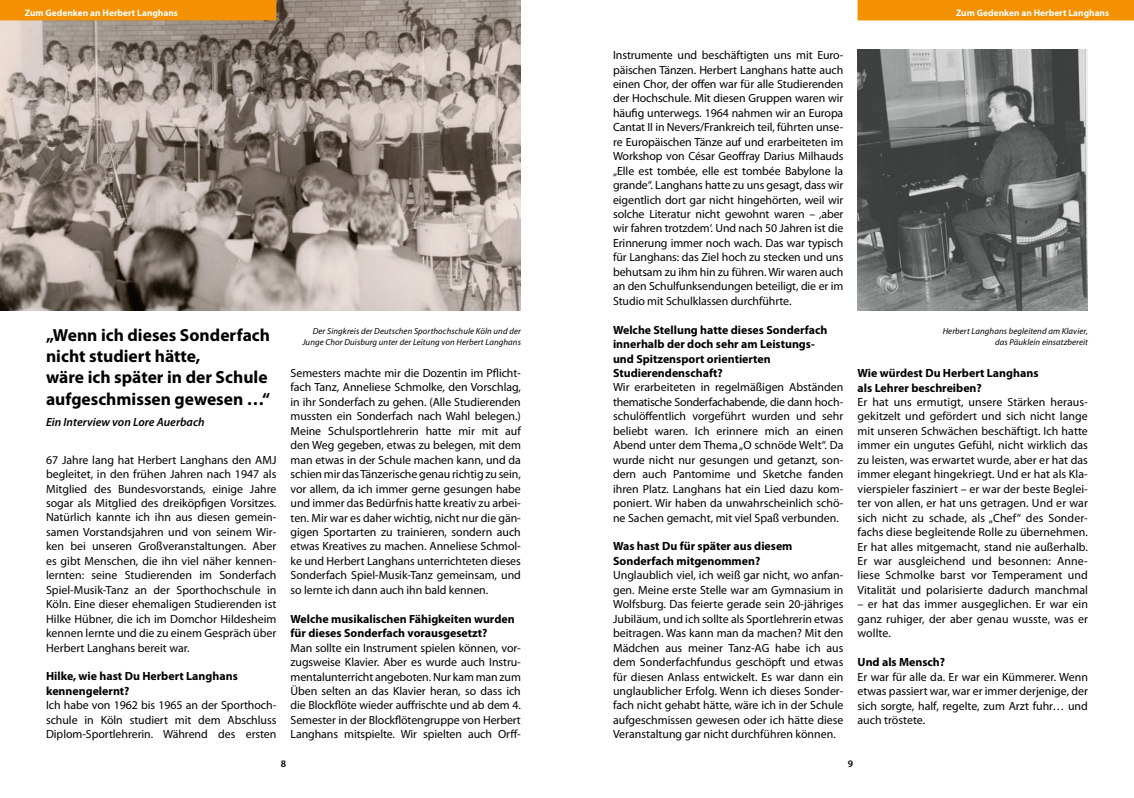
<style>
.page{position:relative;width:1134px;height:798px;background:#fff}
.page>*{position:absolute;margin:0;border:0;box-sizing:border-box;transform-origin:0 0}
.t1{font:700 17.5px/21.2px "Myriad Pro";color:#000}
.t2{font:11.88px/14.5px "Myriad Pro";color:#000;text-align:justify}
.t3{font:700 11.88px/14.5px "Myriad Pro";color:#000}
.t4{font:italic 600 11.88px "Myriad Pro";color:#000}
.t5{font:600 10px "Myriad Pro";color:#000}
.t6{font:700 9.38px "Myriad Pro";color:#fff}
.t7{font:italic 8.75px/11.2px "Myriad Pro";letter-spacing:.01em;color:#000;text-align:right}
</style>
<div class="page">
<img style="left:0;top:0;width:521px;height:310px">
<img style="left:857px;top:50px;width:231px;height:260px">
<div style="left:0;top:0;width:276px;height:20px;background:#f39100"></div>
<div style="left:857px;top:0;width:277px;height:20px;background:#f39100"></div>
<p class="t6" style="left:25px;top:7px;width:155px">Zum Gedenken an Herbert Langhans</p>
<p class="t6" style="left:956px;top:7px;width:155px">Zum Gedenken an Herbert Langhans</p>
<h1 class="t1" style="left:46px;top:324px;width:226px">„Wenn ich dieses Sonderfach nicht studiert hätte,<br>wäre ich später in der Schule aufgeschmissen gewesen …“</h1>
<p class="t4" style="left:46px;top:415px;width:160px">Ein Interview von Lore Auerbach</p>
<p class="t2" style="left:46px;top:452px;width:232px">67 Jahre lang hat Herbert Langhans den AMJ begleitet, in den frühen Jahren nach 1947 als Mitglied des Bundesvorstands, einige Jahre sogar als Mitglied des dreiköpfigen Vorsitzes.<br>Natürlich kannte ich ihn aus diesen gemein&shy;samen Vorstandsjahren und von seinem Wir&shy;ken bei unseren Großveranstaltungen. Aber es gibt Menschen, die ihn viel näher kennen&shy;lernten: seine Studierenden im Sonderfach Spiel-Musik-Tanz an der Sporthochschule in Köln. Eine dieser ehemaligen Studierenden ist Hilke Hübner, die ich im Domchor Hildesheim kennen lernte und die zu einem Gespräch über Herbert Langhans bereit war.</p>
<p class="t3" style="left:46px;top:669px;width:193px">Hilke, wie hast Du Herbert Langhans kennengelernt?</p>
<p class="t2" style="left:46px;top:698px;width:232px">Ich habe von 1962 bis 1965 an der Sporthoch&shy;schule in Köln studiert mit dem Abschluss Diplom-Sportlehrerin. Während des ersten</p>
<p class="t7" style="left:302px;top:325px;width:220px">Der Singkreis der Deutschen Sporthochschule Köln und der<br>Junge Chor Duisburg unter der Leitung von Herbert Langhans</p>
<p class="t2" style="left:291px;top:366px;width:232px">Semesters machte mir die Dozentin im Pflicht&shy;fach Tanz, Anneliese Schmolke, den Vorschlag, in ihr Sonderfach zu gehen. (Alle Studierenden mussten ein Sonderfach nach Wahl belegen.)<br>Meine Schulsportlehrerin hatte mir mit auf den Weg gegeben, etwas zu belegen, mit dem man etwas in der Schule machen kann, und da schien mir das Tänzerische genau richtig zu sein, vor allem, da ich immer gerne gesungen habe und immer das Bedürfnis hatte kreativ zu arbei&shy;ten. Mir war es daher wichtig, nicht nur die gän&shy;gigen Sportarten zu trainieren, sondern auch etwas Kreatives zu machen. Anneliese Schmol&shy;ke und Herbert Langhans unterrichteten dieses Sonderfach Spiel-Musik-Tanz gemeinsam, und so lernte ich dann auch ihn bald kennen.</p>
<p class="t3" style="left:291px;top:611px;width:226px">Welche musikalischen Fähigkeiten wurden für dieses Sonderfach vorausgesetzt?</p>
<p class="t2" style="left:291px;top:640px;width:232px">Man sollte ein Instrument spielen können, vor&shy;zugsweise Klavier. Aber es wurde auch Instru&shy;mentalunterricht angeboten. Nur kam man zum Üben selten an das Klavier heran, so dass ich die Blockflöte wieder auffrischte und ab dem 4.<br>Semester in der Blockflötengruppe von Herbert Langhans mitspielte. Wir spielten auch Orff-</p>
<p class="t2" style="left:613px;top:48px;width:232px">Instrumente und beschäftigten uns mit Euro&shy;päischen Tänzen. Herbert Langhans hatte auch einen Chor, der offen war für alle Studierenden der Hochschule. Mit diesen Gruppen waren wir häufig unterwegs. 1964 nahmen wir an Europa Cantat II in Nevers/Frankreich teil, führten unse&shy;re Europäischen Tänze auf und erarbeiteten im Workshop von César Geoffray Darius Milhauds „Elle est tombée, elle est tombée Babylone la grande“. Langhans hatte zu uns gesagt, dass wir eigentlich dort gar nicht hingehörten, weil wir solche Literatur nicht gewohnt waren – ‚aber wir fahren trotzdem‘. Und nach 50 Jahren ist die Erinnerung immer noch wach. Das war typisch für Langhans: das Ziel hoch zu stecken und uns behutsam zu ihm hin zu führen. Wir waren auch an den Schulfunksendungen beteiligt, die er im Studio mit Schulklassen durchführte.</p>
<p class="t3" style="left:613px;top:322px;width:216px">Welche Stellung hatte dieses Sonderfach innerhalb der doch sehr am Leistungs&shy;und Spitzensport orientierten Studierendenschaft?</p>
<p class="t2" style="left:613px;top:380px;width:232px">Wir erarbeiteten in regelmäßigen Abständen thematische Sonderfachabende, die dann hoch&shy;schulöffentlich vorgeführt wurden und sehr beliebt waren. Ich erinnere mich an einen Abend unter dem Thema „O schnöde Welt“. Da wurde nicht nur gesungen und getanzt, son&shy;dern auch Pantomime und Sketche fanden ihren Platz. Langhans hat ein Lied dazu kom&shy;poniert. Wir haben da unwahrscheinlich schö&shy;ne Sachen gemacht, mit viel Spaß verbunden.</p>
<p class="t3" style="left:613px;top:539px;width:181px">Was hast Du für später aus diesem<br>Sonderfach mitgenommen?</p>
<p class="t2" style="left:613px;top:568px;width:232px">Unglaublich viel, ich weiß gar nicht, wo anfan&shy;gen. Meine erste Stelle war am Gymnasium in Wolfsburg. Das feierte gerade sein 20-jähriges Jubiläum, und ich sollte als Sportlehrerin etwas beitragen. Was kann man da machen? Mit den Mädchen aus meiner Tanz-AG habe ich aus dem Sonderfachfundus geschöpft und etwas für diesen Anlass entwickelt. Es war dann ein unglaublicher Erfolg. Wenn ich dieses Sonder&shy;fach nicht gehabt hätte, wäre ich in der Schule aufgeschmissen gewesen oder ich hätte diese Veranstaltung gar nicht durchführen können.</p>
<p class="t7" style="left:943px;top:325px;width:147px">Herbert Langhans begleitend am Klavier, das Päuklein einsatzbereit</p>
<p class="t3" style="left:857px;top:366px;width:182px">Wie würdest Du Herbert Langhans als Lehrer beschreiben?</p>
<p class="t2" style="left:857px;top:395px;width:232px">Er hat uns ermutigt, unsere Stärken heraus&shy;gekitzelt und gefördert und sich nicht lange mit unseren Schwächen beschäftigt. Ich hatte immer ein ungutes Gefühl, nicht wirklich das zu leisten, was erwartet wurde, aber er hat das immer elegant hingekriegt. Und er hat als Kla&shy;vierspieler fasziniert – er war der beste Beglei&shy;ter von allen, er hat uns getragen. Und er war sich nicht zu schade, als „Chef“ des Sonder&shy;fachs diese begleitende Rolle zu übernehmen.<br>Er hat alles mitgemacht, stand nie außerhalb.<br>Er war ausgleichend und besonnen: Anne&shy;liese Schmolke barst vor Temperament und Vitalität und polarisierte dadurch manchmal</p>
<p class="t2" style="left:857px;top:597px;width:232px">– er hat das immer ausgeglichen. Er war ein ganz ruhiger, der aber genau wusste, was er wollte.</p>
<p class="t3" style="left:857px;top:654px;width:89px">Und als Mensch?</p>
<p class="t2" style="left:857px;top:669px;width:232px">Er war für alle da. Er war ein Kümmerer. Wenn etwas passiert war, war er immer derjenige, der sich sorgte, half, regelte, zum Arzt fuhr… und auch tröstete.</p>
<p class="t5" style="left:281px;top:758px;width:7px">8</p>
<p class="t5" style="left:848px;top:758px;width:7px">9</p>
</div>
